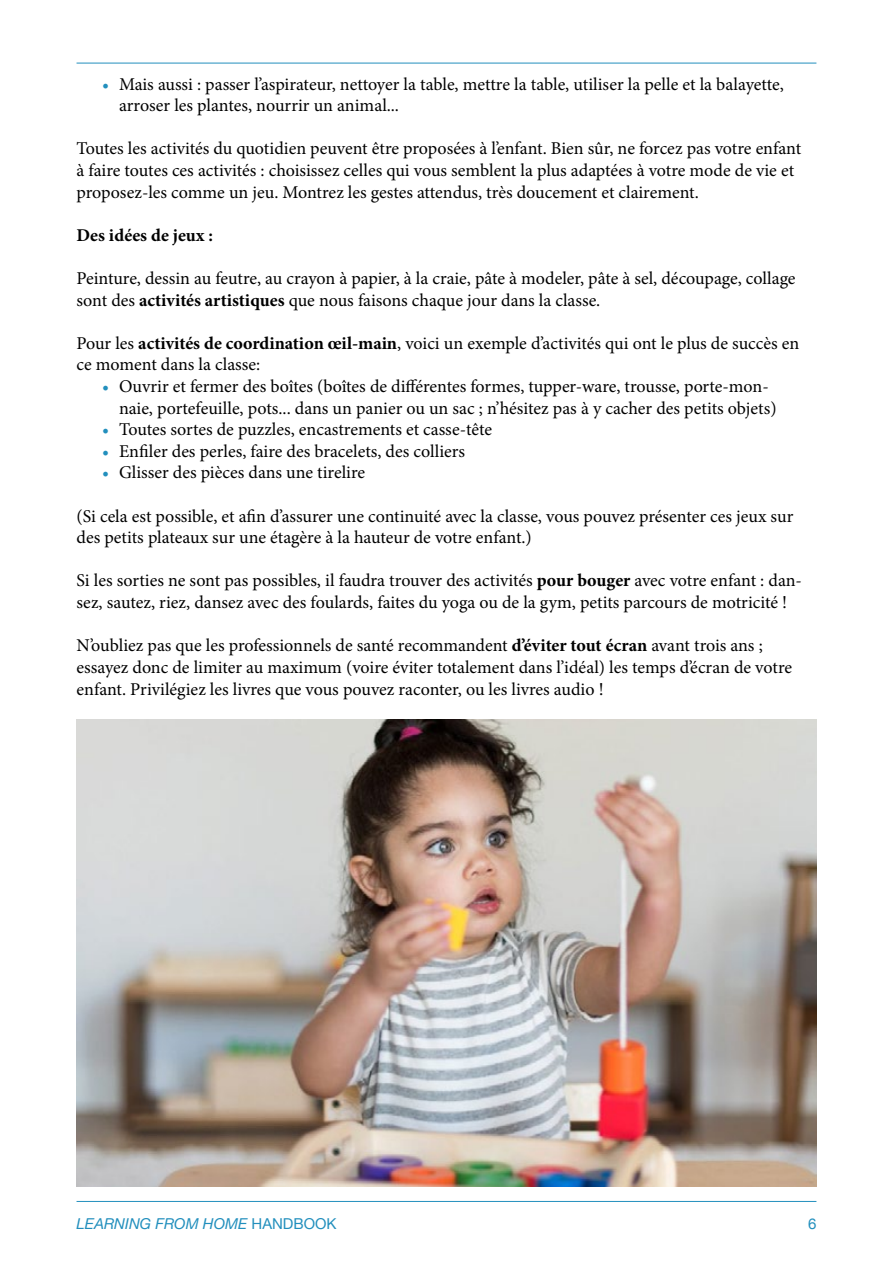
<style>
.page{position:relative;width:893px;height:1263px;background:#fff}
.page>*{position:absolute;margin:0;border:0;box-sizing:border-box;transform-origin:0 0}
.t1{font:18px/21.6px "Minion Pro";color:#000}
.t2{font:700 18px "Minion Pro";letter-spacing:.005em;color:#000}
.t3{font:italic 15px "Helvetica Neue";color:#228fbd}
.t4{font:15px "Helvetica Neue";color:#228fbd}
.s1{color:#228fbd}
.s2{font-weight:700}
.s3{font-style:normal}
</style>
<div class="page">
<hr style="left:77px;top:1201px;width:739px;height:1px;background:#228fbd">
<hr style="left:77px;top:63px;width:739px;height:1px;background:#228fbd">
<img style="left:77px;top:720px;width:739px;height:466px">
<p class="t1" style="left:119px;top:73px;width:666px;text-indent:-17px"><span class="s1">•</span> Mais aussi : passer l’aspirateur, nettoyer la table, mettre la table, utiliser la pelle et la balayette, arroser les plantes, nourrir un animal...</p>
<p class="t1" style="left:77px;top:138px;width:726px">Toutes les activités du quotidien peuvent être proposées à l’enfant. Bien sûr, ne forcez pas votre enfant à faire toutes ces activités : choisissez celles qui vous semblent la plus adaptées à votre mode de vie et proposez-les comme un jeu. Montrez les gestes attendus, très doucement et clairement.</p>
<p class="t2" style="left:77px;top:222px;width:138px">Des idées de jeux :</p>
<p class="t1" style="left:77px;top:268px;width:721px">Peinture, dessin au feutre, au crayon à papier, à la craie, pâte à modeler, pâte à sel, découpage, collage sont des <span class="s2">activités artistiques</span> que nous faisons chaque jour dans la classe.</p>
<p class="t1" style="left:77px;top:332px;width:724px">Pour les <span class="s2">activités de coordination œil-main</span>, voici un exemple d’activités qui ont le plus de succès en ce moment dans la classe:</p>
<p class="t1" style="left:119px;top:376px;width:659px;text-indent:-17px"><span class="s1">•</span> Ouvrir et fermer des boîtes (boîtes de différentes formes, tupper-ware, trousse, porte-mon&shy;naie, portefeuille, pots... dans un panier ou un sac ; n’hésitez pas à y cacher des petits objets)</p>
<p class="t1" style="left:102px;top:419px;width:392px"><span class="s1">•</span> Toutes sortes de puzzles, encastrements et casse-tête</p>
<p class="t1" style="left:102px;top:440px;width:364px"><span class="s1">•</span> Enfiler des perles, faire des bracelets, des colliers</p>
<p class="t1" style="left:102px;top:462px;width:265px"><span class="s1">•</span> Glisser des pièces dans une tirelire</p>
<p class="t1" style="left:77px;top:505px;width:718px">(Si cela est possible, et afin d’assurer une continuité avec la classe, vous pouvez présenter ces jeux sur des petits plateaux sur une étagère à la hauteur de votre enfant.)</p>
<p class="t1" style="left:77px;top:570px;width:727px">Si les sorties ne sont pas possibles, il faudra trouver des activités <span class="s2">pour bouger</span> avec votre enfant : dan&shy;sez, sautez, riez, dansez avec des foulards, faites du yoga ou de la gym, petits parcours de motricité !</p>
<p class="t1" style="left:77px;top:635px;width:717px">N’oubliez pas que les professionnels de santé recommandent <span class="s2">d’éviter tout écran</span> avant trois ans ; essayez donc de limiter au maximum (voire éviter totalement dans l’idéal) les temps d’écran de votre enfant. Privilégiez les livres que vous pouvez raconter, ou les livres audio !</p>
<p class="t3" style="left:77px;top:1213px;width:261px">LEARNING FROM HOME <span class="s3">HANDBOOK</span></p>
<p class="t4" style="left:808px;top:1213px;width:10px">6</p>
</div>
